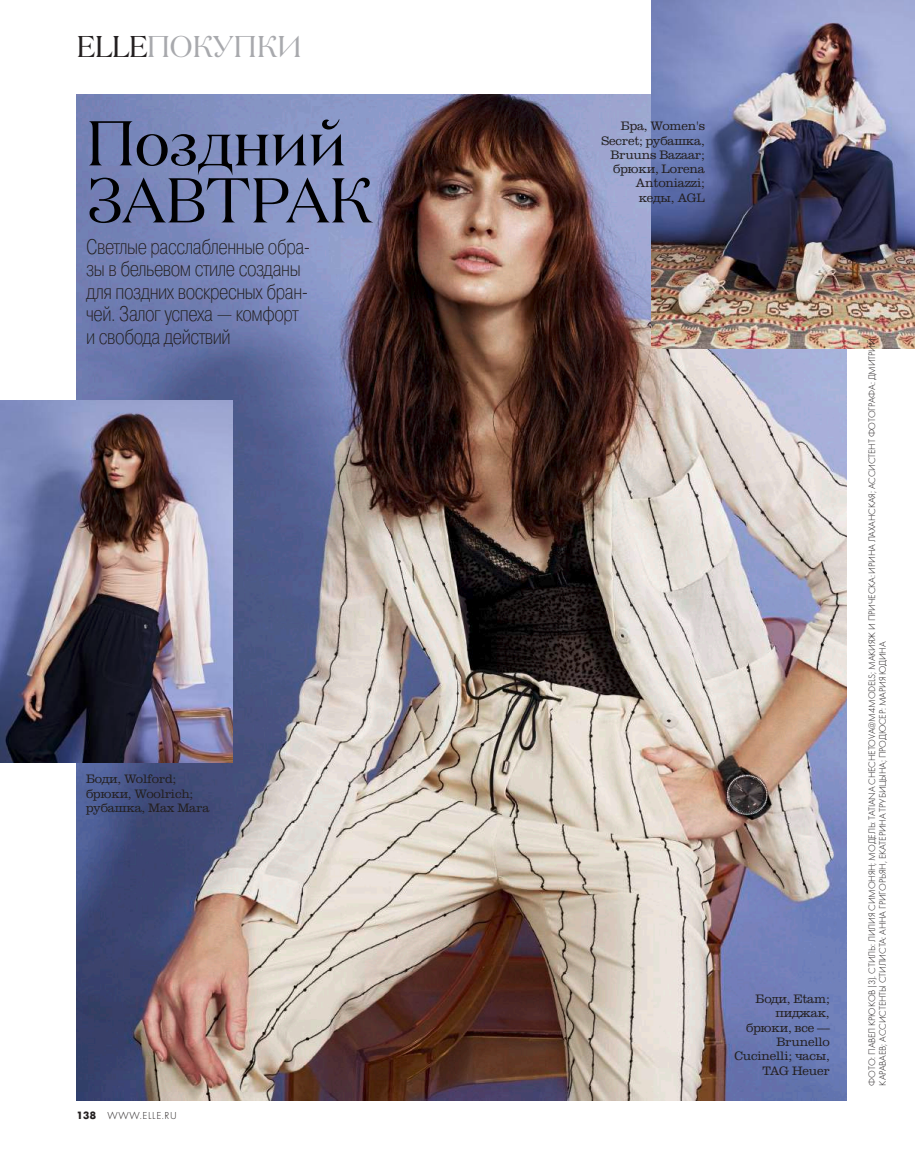
<style>
.page{position:relative;width:915px;height:1166px;background:#fff}
.page>*{position:absolute;margin:0;border:0;box-sizing:border-box;transform-origin:0 0}
.t1{font:63px/57px "Elle Man";letter-spacing:-.01em;color:#000001}
.t2{font:30px "Elle Man";letter-spacing:-.01em;color:#a8a9ad}
.t3{font:200 21px/22.5px "Pragmatica Cond";letter-spacing:-.02em;color:#231f20}
.t4{font:300 12.75px/14.2px "Legen Day";letter-spacing:-.015em;color:#231f20;text-align:right}
.t5{font:300 10.5px "Futura";letter-spacing:.06em;color:#231f20}
.t6{font:300 9.75px/10.5px "Futura";letter-spacing:-.02em;color:#231f20}
.s1{color:#231f20}
.s2{font-family:"Futura Futuris";font-weight:700}
</style>
<div class="page">
<img style="left:77px;top:95px;width:769px;height:1004px">
<img style="left:651px;top:0;width:263px;height:349px">
<img style="left:0;top:400px;width:233px;height:362px">
<h2 class="t2" style="left:77px;top:28px;width:227px"><span class="s1">ЕLLE</span>ПОКУПКИ</h2>
<h1 class="t1" style="left:86px;top:114px;width:288px">Поздний<br>ЗАВТРАК</h1>
<h3 class="t3" style="left:86px;top:235px;width:225px">Светлые расслабленные обра&shy;зы в бельевом стиле созданы для поздних воскресных бран&shy;чей. Залог успеха — комфорт и свобода действий</h3>
<h3 class="t4" style="left:86px;top:771px;width:125px;text-align:left">Боди, Wolford; брюки, Woolrich; рубашка, Max Mara</h3>
<p class="t5" style="left:77px;top:1109px;width:102px"><span class="s2">138</span> WWW.ELLE.RU</p>
<h3 class="t4" style="left:601px;top:119px;width:105px">Бра, Women's<br>Secret; рубашка,<br>Bruuns Bazaar; брюки, Lorena<br>Antoniazzi; кеды, AGL</h3>
<h3 class="t4" style="left:734px;top:991px;width:97px">Боди, Etam; пиджак, брюки, все —<br>Brunello<br>Cucinelli; часы,<br>TAG Heuer</h3>
<p class="t6" style="left:866px;top:1085px;width:748px;rotate:-90deg">ФОТО: ПАВЕЛ КРЮКОВ (3). СТИЛЬ: ЛИЛИЯ СИМОНЯН; МОДЕЛЬ: TATIANA CHECHETOVA@M4MODELS; МАКИЯЖ И ПРИЧЕСКА: ИРИНА ЛАХАНСКАЯ; АССИСТЕНТ ФОТОГРАФА: ДМИТРИЙ<br>КАРАВАЕВ; АССИСТЕНТЫ СТИЛИСТА: АННА ГРИГОРЬЯН, ЕКАТЕРИНА ТРУБИЦЫНА; ПРОДЮСЕР: МАРИЯ ЮДИНА</p>
</div>
